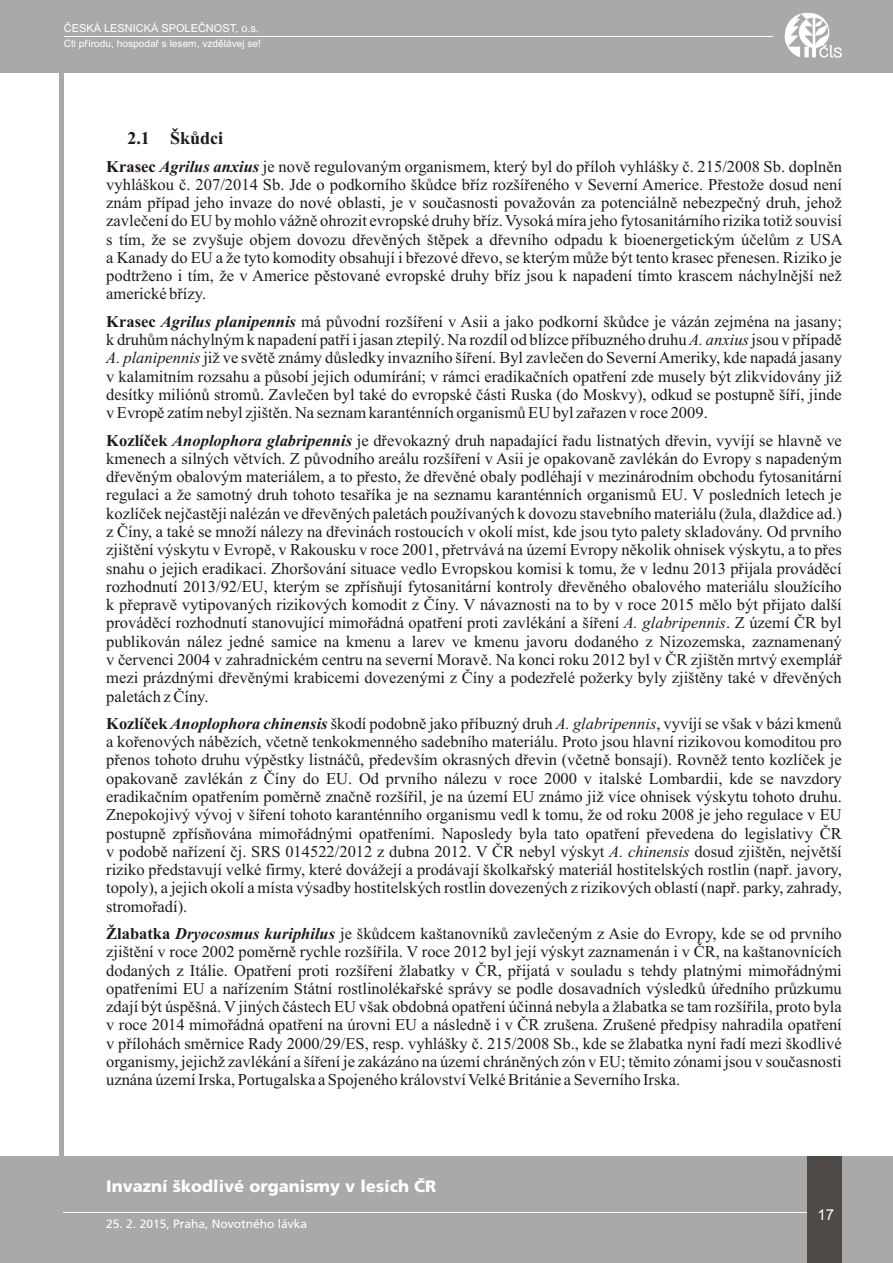
<style>
.page{position:relative;width:893px;height:1263px;background:#fff}
.page>*{position:absolute;margin:0;border:0;box-sizing:border-box;transform-origin:0 0}
.t1{font:700 18px "Times New Roman";color:#1f1a17}
.t2{font:16.5px/18.3px "Times New Roman";color:#1f1a17;text-align:justify}
.t3{font:900 16.5px "Frutiger CE";letter-spacing:-3.03em;color:#fff}
.t4{font:15px "Arial";color:#fff}
.t5{font:12px "Frutiger CE";letter-spacing:-2.78em;color:#fff}
.t6{font:10.95px "Arial";color:#fff}
.t7{font:10.2px "Arial";color:#fff}
.s1{font-weight:700}
.s2{font-weight:700;font-style:italic}
.s3{font-style:italic}
</style>
<div class="page">
<div style="left:0;top:0;width:893px;height:72px;background:#aba8a8"></div>
<div style="left:0;top:1157px;width:893px;height:106px;background:#aba8a8"></div>
<hr style="left:60px;top:25px;width:4px;height:1153px;background:#aba8a8">
<hr style="left:64px;top:1212px;width:761px;height:1px;background:#fff">
<div style="left:808px;top:1157px;width:34px;height:106px;background:#4d4a47"></div>
<hr style="left:64px;top:36px;width:708px;height:1px;background:#fff">
<svg style="left:784px;top:12px;width:58px;height:46px"></svg>
<p class="t6" style="left:64px;top:24px;width:197px">ČESKÁ LESNICKÁ SPOLEČNOST, o.s.</p>
<p class="t7" style="left:64px;top:40px;width:199px">Cti přírodu, hospodař s lesem, vzdělávej se!</p>
<p class="t1" style="left:127px;top:131px;width:97px">2.1 Škůdci</p>
<p class="t2" style="left:106px;top:158px;width:738px"><span class="s1">Krasec</span> <span class="s2">Agrilus anxius</span> je nově regulovaným organismem, který byl do příloh vyhlášky č. 215/2008 Sb. doplněn vyhláškou č. 207/2014 Sb. Jde o podkorního škůdce bříz rozšířeného v Severní Americe. Přestože dosud není znám případ jeho invaze do nové oblasti, je v současnosti považován za potenciálně nebezpečný druh, jehož zavlečení do EU by mohlo vážně ohrozit evropské druhy bříz. Vysoká míra jeho fytosanitárního rizika totiž souvisí s tím, že se zvyšuje objem dovozu dřevěných štěpek a dřevního odpadu k bioenergetickým účelům z USA a Kanady do EU a že tyto komodity obsahují i březové dřevo, se kterým může být tento krasec přenesen. Riziko je podtrženo i tím, že v Americe pěstované evropské druhy bříz jsou k napadení tímto krascem náchylnější než americké břízy.</p>
<p class="t2" style="left:106px;top:314px;width:737px"><span class="s1">Krasec</span> <span class="s2">Agrilus planipennis</span> má původní rozšíření v Asii a jako podkorní škůdce je vázán zejména na jasany; k druhům náchylným k napadení patří i jasan ztepilý. Na rozdíl od blízce příbuzného druhu <span class="s3">A. anxius</span>jsou v případě <span class="s3">A. planipennis</span> již ve světě známy důsledky invazního šíření. Byl zavlečen do Severní Ameriky, kde napadá jasany v kalamitním rozsahu a působí jejich odumírání; v rámci eradikačních opatření zde musely být zlikvidovány již desítky miliónů stromů. Zavlečen byl také do evropské části Ruska (do Moskvy), odkud se postupně šíří, jinde v Evropě zatím nebyl zjištěn. Na seznam karanténních organismů EU byl zařazen v roce 2009.</p>
<p class="t2" style="left:106px;top:433px;width:737px"><span class="s1">Kozlíček</span> <span class="s2">Anoplophora glabripennis</span> je dřevokazný druh napadající řadu listnatých dřevin, vyvíjí se hlavně ve kmenech a silných větvích. Z původního areálu rozšíření v Asii je opakovaně zavlékán do Evropy s napadeným dřevěným obalovým materiálem, a to přesto, že dřevěné obaly podléhají v mezinárodním obchodu fytosanitární regulaci a že samotný druh tohoto tesaříka je na seznamu karanténních organismů EU. V posledních letech je kozlíček nejčastěji nalézán ve dřevěných paletách používaných k dovozu stavebního materiálu (žula, dlaždice ad.) z Číny, a také se množí nálezy na dřevinách rostoucích v okolí míst, kde jsou tyto palety skladovány. Od prvního zjištění výskytu v Evropě, v Rakousku v roce 2001, přetrvává na území Evropy několik ohnisek výskytu, a to přes snahu o jejich eradikaci. Zhoršování situace vedlo Evropskou komisi k tomu, že v lednu 2013 přijala prováděcí rozhodnutí 2013/92/EU, kterým se zpřísňují fytosanitární kontroly dřevěného obalového materiálu sloužícího k přepravě vytipovaných rizikových komodit z Číny. V návaznosti na to by v roce 2015 mělo být přijato další prováděcí rozhodnutí stanovující mimořádná opatření proti zavlékání a šíření <span class="s3">A. glabripennis</span>. Z území ČR byl publikován nález jedné samice na kmenu a larev ve kmenu javoru dodaného z Nizozemska, zaznamenaný v červenci 2004 v zahradnickém centru na severní Moravě. Na konci roku 2012 byl v ČR zjištěn mrtvý exemplář mezi prázdnými dřevěnými krabicemi dovezenými z Číny a podezřelé požerky byly zjištěny také v dřevěných paletách z Číny.</p>
<p class="t2" style="left:106px;top:716px;width:737px"><span class="s1">Kozlíček</span> <span class="s2">Anoplophora chinensis</span> škodí podobně jako příbuzný druh <span class="s3">A. glabripennis</span>, vyvíjí se však v bázi kmenů a kořenových nábězích, včetně tenkokmenného sadebního materiálu. Proto jsou hlavní rizikovou komoditou pro přenos tohoto druhu výpěstky listnáčů, především okrasných dřevin (včetně bonsají). Rovněž tento kozlíček je opakovaně zavlékán z Číny do EU. Od prvního nálezu v roce 2000 v italské Lombardii, kde se navzdory eradikačním opatřením poměrně značně rozšířil, je na území EU známo již více ohnisek výskytu tohoto druhu.<br>Znepokojivý vývoj v šíření tohoto karanténního organismu vedl k tomu, že od roku 2008 je jeho regulace v EU postupně zpřísňována mimořádnými opatřeními. Naposledy byla tato opatření převedena do legislativy ČR v podobě nařízení čj. SRS 014522/2012 z dubna 2012. V ČR nebyl výskyt <span class="s3">A. chinensis</span> dosud zjištěn, největší riziko představují velké firmy, které dovážejí a prodávají školkařský materiál hostitelských rostlin (např. javory, topoly), a jejich okolí a místa výsadby hostitelských rostlin dovezených z rizikových oblastí (např. parky, zahrady, stromořadí).</p>
<p class="t2" style="left:106px;top:926px;width:737px"><span class="s1">Žlabatka</span> <span class="s2">Dryocosmus kuriphilus</span> je škůdcem kaštanovníků zavlečeným z Asie do Evropy, kde se od prvního zjištění v roce 2002 poměrně rychle rozšířila. V roce 2012 byl její výskyt zaznamenán i v ČR, na kaštanovnících dodaných z Itálie. Opatření proti rozšíření žlabatky v ČR, přijatá v souladu s tehdy platnými mimořádnými opatřeními EU a nařízením Státní rostlinolékařské správy se podle dosavadních výsledků úředního průzkumu zdají být úspěšná. V jiných částech EU však obdobná opatření účinná nebyla a žlabatka se tam rozšířila, proto byla v roce 2014 mimořádná opatření na úrovni EU a následně i v ČR zrušena. Zrušené předpisy nahradila opatření v přílohách směrnice Rady 2000/29/ES, resp. vyhlášky č. 215/2008 Sb., kde se žlabatka nyní řadí mezi škodlivé organismy, jejichž zavlékání a šíření je zakázáno na území chráněných zón v EU; těmito zónami jsou v současnosti uznána území Irska, Portugalska a Spojeného království Velké Británie a Severního Irska.</p>
<p class="t3" style="left:106px;top:1179px;width:386px">I nvazní škodl ivéorganismyvlesíchČR</p>
<p class="t5" style="left:106px;top:1219px;width:236px">25. 2. 2015, Praha, Novotnéholávka</p>
<p class="t4" style="left:817px;top:1209px;width:18px">17</p>
</div>
